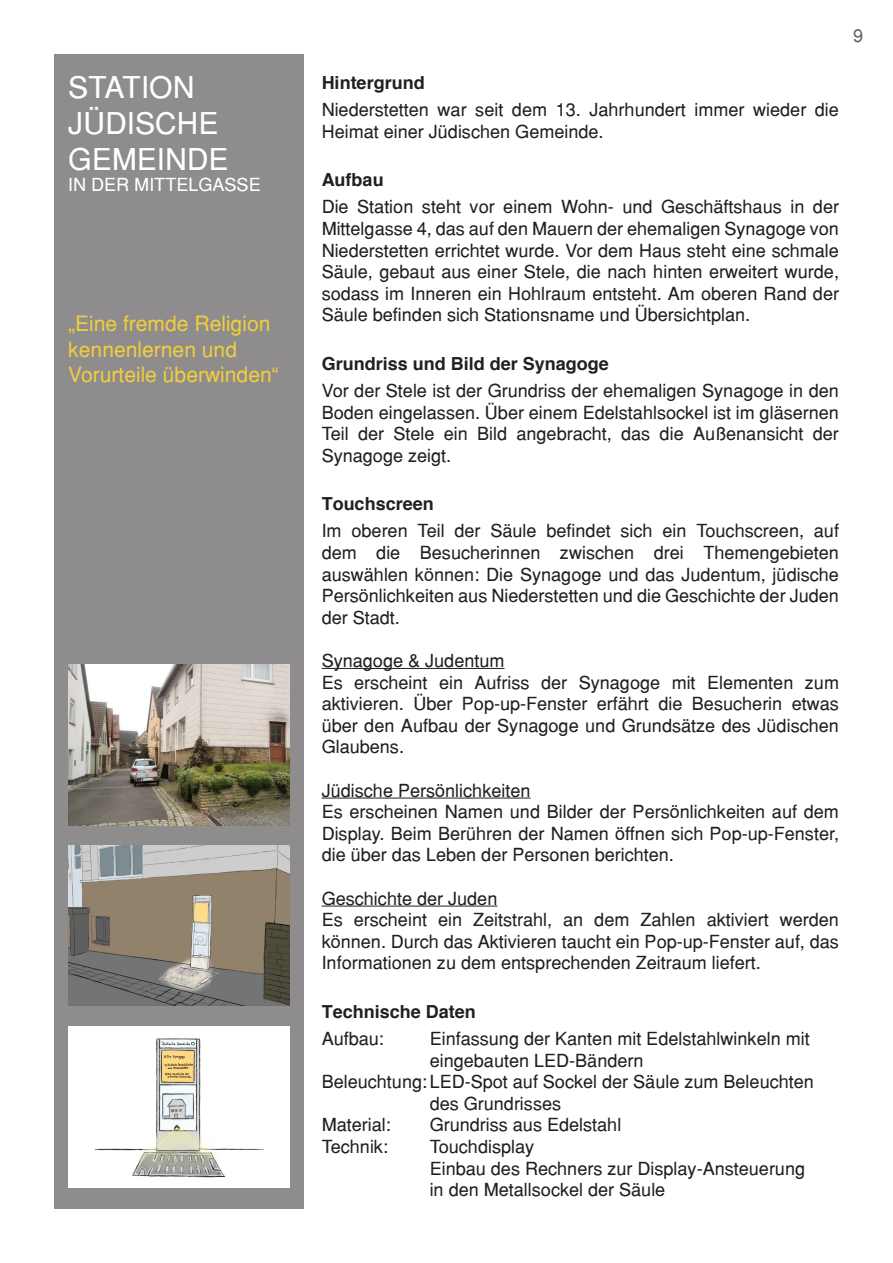
<style>
.page{position:relative;width:893px;height:1263px;background:#fff}
.page>*{position:absolute;margin:0;border:0;box-sizing:border-box;transform-origin:0 0}
.t1{font:30px/36px "Helvetica";color:#fff}
.t2{font:21px/25.2px "Helvetica";color:#f0ce3d}
.t3{font:18px/21.6px "Helvetica";color:#231f20}
.t4{font:700 18px "Helvetica";color:#231f20}
.t5{font:18px "Helvetica";color:#fff}
.t6{font:18px "Helvetica";color:#606161}
</style>
<div class="page">
<div style="left:54px;top:54px;width:250px;height:1155px;background:#8e8c8d"></div>
<img style="left:68px;top:845px;width:221px;height:161px">
<img style="left:68px;top:1026px;width:221px;height:162px">
<img style="left:68px;top:664px;width:221px;height:162px">
<hr style="left:322px;top:668px;width:182px;height:1px;background:#231f20">
<hr style="left:322px;top:798px;width:209px;height:1px;background:#231f20">
<hr style="left:322px;top:906px;width:175px;height:1px;background:#231f20">
<h1 class="t1" style="left:68px;top:69px;width:123px">Stati on<br>Jüdis</h1>
<h1 class="t1" style="left:155px;top:105px;width:42px">che</h1>
<h1 class="t1" style="left:68px;top:141px;width:44px">Gemeinde</h1>
<p class="t5" style="left:68px;top:174px;width:121px">In der Mittelg</p>
<p class="t5" style="left:213px;top:174px;width:25px">asse</p>
<p class="t2" style="left:68px;top:311px;width:212px">„Eine fremde Religion kennenlernen und<br>Vorurteile überwinden“</p>
<p class="t4" style="left:322px;top:71px;width:104px">Hintergrund</p>
<p class="t3" style="left:322px;top:99px;width:519px">Niederstetten war seit dem 13. Jahrhundert immer wieder die<br>Heimat einer Jüdischen Gemeinde.</p>
<p class="t4" style="left:322px;top:169px;width:63px">Aufbau</p>
<p class="t3" style="left:322px;top:196px;width:519px;text-align:justify">Die Station steht vor einem Wohn- und Geschäftshaus in der Mittelgasse 4, das auf den Mauern der ehemaligen Synagoge von Niederstetten errichtet wurde. Vor dem Haus steht eine schmale Säule, gebaut aus einer Stele, die nach hinten erweitert wurde, sodass im Inneren ein Hohlraum entsteht. Am oberen Rand der Säule befinden sich Stationsname und Übersichtplan.</p>
<p class="t4" style="left:322px;top:352px;width:289px">Grundriss und Bild der Synagoge</p>
<p class="t3" style="left:322px;top:380px;width:519px;text-align:justify">Vor der Stele ist der Grundriss der ehemaligen Synagoge in den Boden eingelassen. Über einem Edelstahlsockel ist im gläsernen Teil der Stele ein Bild angebracht, das die Außenansicht der Synagoge zeigt.</p>
<p class="t4" style="left:322px;top:493px;width:114px">Touchscreen</p>
<p class="t3" style="left:322px;top:520px;width:519px;text-align:justify">Im oberen Teil der Säule befindet sich ein Touchscreen, auf dem die Besucherinnen zwischen drei Themengebieten auswählen können: Die Synagoge und das Judentum, jüdische Persönlichkeiten aus Niederstetten und die Geschichte der Juden der Stadt.</p>
<p class="t3" style="left:322px;top:650px;width:519px">Synagoge &amp; Judentum<br>Es erscheint ein Aufriss der Synagoge mit Elementen zum aktivieren. Über Pop-up-Fenster erfährt die Besucherin etwas über den Aufbau der Synagoge und Grundsätze des Jüdischen Glaubens.</p>
<p class="t3" style="left:322px;top:779px;width:519px">Jüdische Persönlichkeiten<br>Es erscheinen Namen und Bilder der Persönlichkeiten auf dem Display. Beim Berühren der Namen öffnen sich Pop-up-Fenster, die über das Leben der Personen berichten.</p>
<p class="t3" style="left:322px;top:887px;width:519px">Geschichte der Juden<br>Es erscheint ein Zeitstrahl, an dem Zahlen aktiviert werden können. Durch das Aktivieren taucht ein Pop-up-Fenster auf, das Informationen zu dem entsprechenden Zeitraum liefert.</p>
<p class="t4" style="left:322px;top:1000px;width:156px">Technische Daten</p>
<p class="t3" style="left:322px;top:1028px;width:64px">Aufbau:</p>
<p class="t3" style="left:430px;top:1028px;width:381px">Einfassung der Kanten mit Edelstahlwinkeln mit</p>
<p class="t3" style="left:430px;top:1049px;width:215px">eingebauten LED-Bändern</p>
<p class="t3" style="left:322px;top:1071px;width:494px">Beleuchtung: LED-Spot auf Sockel der Säule zum Beleuchten</p>
<p class="t3" style="left:430px;top:1092px;width:133px">des Grundrisses</p>
<p class="t3" style="left:322px;top:1114px;width:71px">Material:</p>
<p class="t3" style="left:430px;top:1114px;width:193px">Grundriss aus Edelstahl</p>
<p class="t3" style="left:322px;top:1136px;width:94px">Technik: T</p>
<p class="t3" style="left:430px;top:1136px;width:377px;text-indent:9px">ouchdisplay<br>Einbau des Rechners zur Display-Ansteuerung in den Metallsockel der Säule</p>
<p class="t6" style="left:853px;top:24px;width:12px">9</p>
</div>
